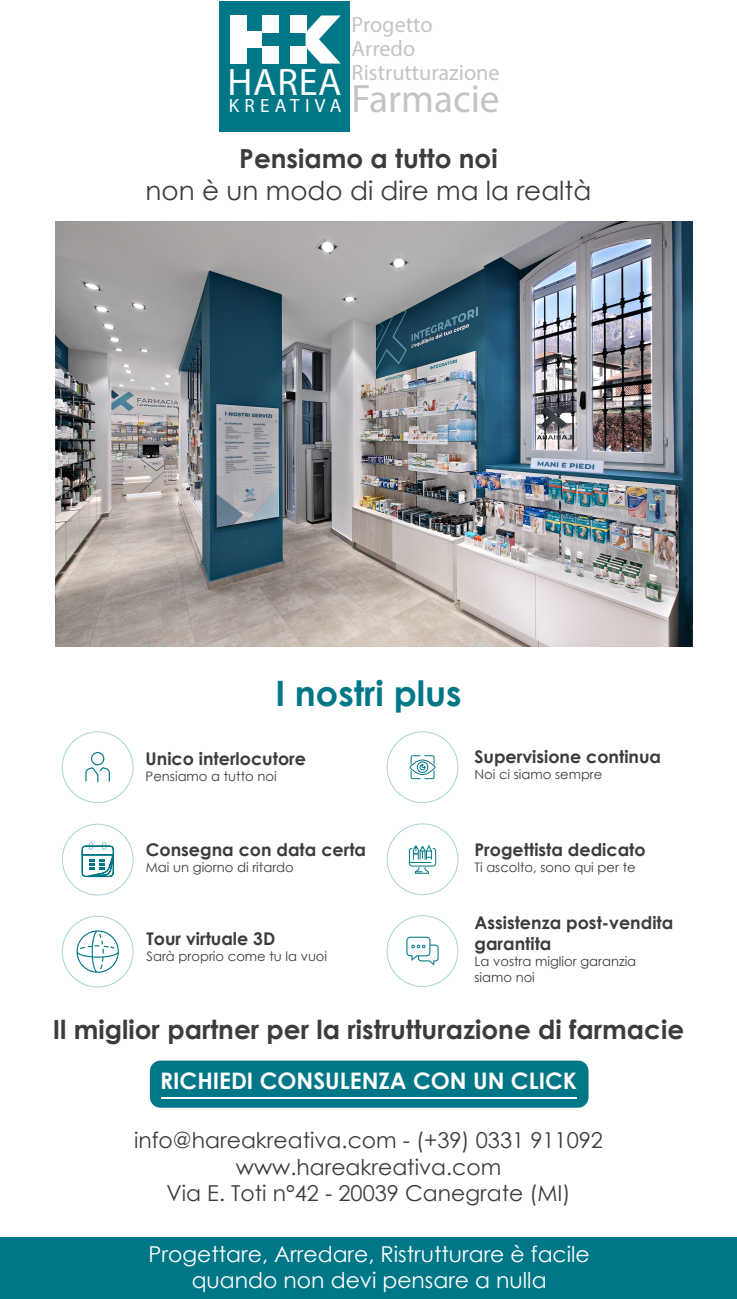
<style>
.page{position:relative;width:737px;height:1299px;background:#fff}
.page>*{position:absolute;margin:0;border:0;box-sizing:border-box;transform-origin:0 0}
.t1{font:39.64px "Myriad Pro";color:#c4c4c4}
.t2{font:38.41px "Myriad Pro";letter-spacing:.02em;color:#fff}
.t3{font:700 35px "Century Gothic";color:#007787}
.t4{font:700 26.25px "Century Gothic";color:#3c3c3c}
.t5{font:26.25px "Century Gothic";color:#3c3c3c}
.t6{font:700 22.75px "Century Gothic";color:#fff}
.t7{font:22.31px/23.8px "Myriad Pro";color:#c4c4c4}
.t8{font:21.88px/26.2px "Century Gothic";color:#3c3c3b;text-align:center}
.t9{font:21.88px/26.2px "Century Gothic";color:#fff;text-align:center}
.t10{font:19.25px "Myriad Pro";letter-spacing:.275em;color:#fff}
.t11{font:700 17.5px/21px "Century Gothic";color:#3c3c3c}
.t12{font:13.12px/15.8px "Century Gothic";color:#3c3c3c}
</style>
<div class="page">
<div style="left:1px;top:1236px;width:736px;height:62px;background:#007787"></div>
<div style="left:220px;top:1px;width:130px;height:130px;background:#007787"></div>
<div style="left:230px;top:15px;width:16px;height:49px;background:#fff"></div>
<div style="left:262px;top:15px;width:16px;height:18px;background:#fff"></div>
<div style="left:262px;top:46px;width:16px;height:18px;background:#fff"></div>
<div style="left:290px;top:15px;width:17px;height:18px;background:#fff"></div>
<div style="left:290px;top:46px;width:17px;height:18px;background:#fff"></div>
<div style="left:244px;top:31px;width:18px;height:16px;background:#fff"></div>
<svg style="left:305px;top:15px;width:36px;height:49px"></svg>
<div style="left:150px;top:1060px;width:438px;height:47px;background:#007787;border-radius:10px"></div>
<img style="left:55px;top:222px;width:637px;height:424px">
<div style="left:387px;top:823px;width:71px;height:72px;border:1px solid #a7d3d4;border-radius:50%"></div>
<div style="left:409px;top:847px;width:27px;height:19px;border:1px solid #007686;border-radius:3px"></div>
<svg style="left:409px;top:844px;width:23px;height:30px"></svg>
<div style="left:62px;top:915px;width:71px;height:72px;border:1px solid #a7d3d4;border-radius:50%"></div>
<svg style="left:76px;top:930px;width:43px;height:42px"></svg>
<div style="left:386px;top:915px;width:72px;height:71px;border:1px solid #a7d3d4;border-radius:50%"></div>
<svg style="left:406px;top:936px;width:32px;height:29px"></svg>
<div style="left:62px;top:731px;width:71px;height:72px;border:1px solid #a7d3d4;border-radius:50%"></div>
<div style="left:91px;top:751px;width:13px;height:14px;border:1px solid #007686;border-radius:50%"></div>
<svg style="left:85px;top:767px;width:25px;height:16px"></svg>
<div style="left:387px;top:731px;width:71px;height:72px;border:1px solid #a7d3d4;border-radius:35px"></div>
<svg style="left:409px;top:755px;width:27px;height:24px"></svg>
<div style="left:62px;top:823px;width:71px;height:72px;border:1px solid #a7d3d4;border-radius:50%"></div>
<svg style="left:81px;top:842px;width:33px;height:34px"></svg>
<hr style="left:161px;top:1097px;width:416px;height:1px;background:#fff">
<h2 class="t2" style="left:227px;top:59px;width:116px">HAREA</h2>
<h3 class="t10" style="left:229px;top:93px;width:114px">KREATIVA</h3>
<h3 class="t7" style="left:351px;top:12px;width:149px">Progetto<br>Arredo<br>Ristrutturazione</h3>
<h1 class="t1" style="left:351px;top:74px;width:150px">Farmacie</h1>
<h3 class="t4" style="left:239px;top:139px;width:260px">Pensiamo a tutto noi</h3>
<h3 class="t5" style="left:146px;top:172px;width:447px">non è un modo di dire ma la realtà</h3>
<h3 class="t3" style="left:275px;top:666px;width:188px">I nostri plus</h3>
<h3 class="t11" style="left:146px;top:747px;width:162px">Unico interlocutore</h3>
<p class="t12" style="left:146px;top:767px;width:132px">Pensiamo a tutto noi</p>
<h3 class="t11" style="left:474px;top:745px;width:188px">Supervisione continua</h3>
<p class="t12" style="left:474px;top:765px;width:129px">Noi ci siamo sempre</p>
<h3 class="t11" style="left:146px;top:838px;width:222px">Consegna con data certa</h3>
<p class="t12" style="left:146px;top:858px;width:149px">Mai un giorno di ritardo</p>
<h3 class="t11" style="left:146px;top:927px;width:130px">Tour virtuale 3D</h3>
<p class="t12" style="left:146px;top:947px;width:182px">Sarà proprio come tu la vuoi</p>
<h3 class="t11" style="left:474px;top:838px;width:173px">Progettista dedicato</h3>
<p class="t12" style="left:474px;top:858px;width:163px">Ti ascolto, sono qui per te</p>
<h3 class="t11" style="left:474px;top:911px;width:200px">Assistenza post-vendita garantita</h3>
<p class="t12" style="left:474px;top:953px;width:163px">La vostra miglior garanzia siamo noi</p>
<h3 class="t4" style="left:53px;top:1009px;width:633px">Il miglior partner per la ristrutturazione di farmacie</h3>
<h3 class="t6" style="left:160px;top:1063px;width:418px">RICHIEDI CONSULENZA CON UN CLICK</h3>
<h3 class="t8" style="left:134px;top:1126px;width:470px">info@hareakreativa.com - (+39) 0331 911092 www.hareakreativa.com<br>Via E. Toti n°42 - 20039 Canegrate (MI)</h3>
<h3 class="t9" style="left:149px;top:1240px;width:443px">Progettare, Arredare, Ristrutturare è facile quando non devi pensare a nulla</h3>
</div>
